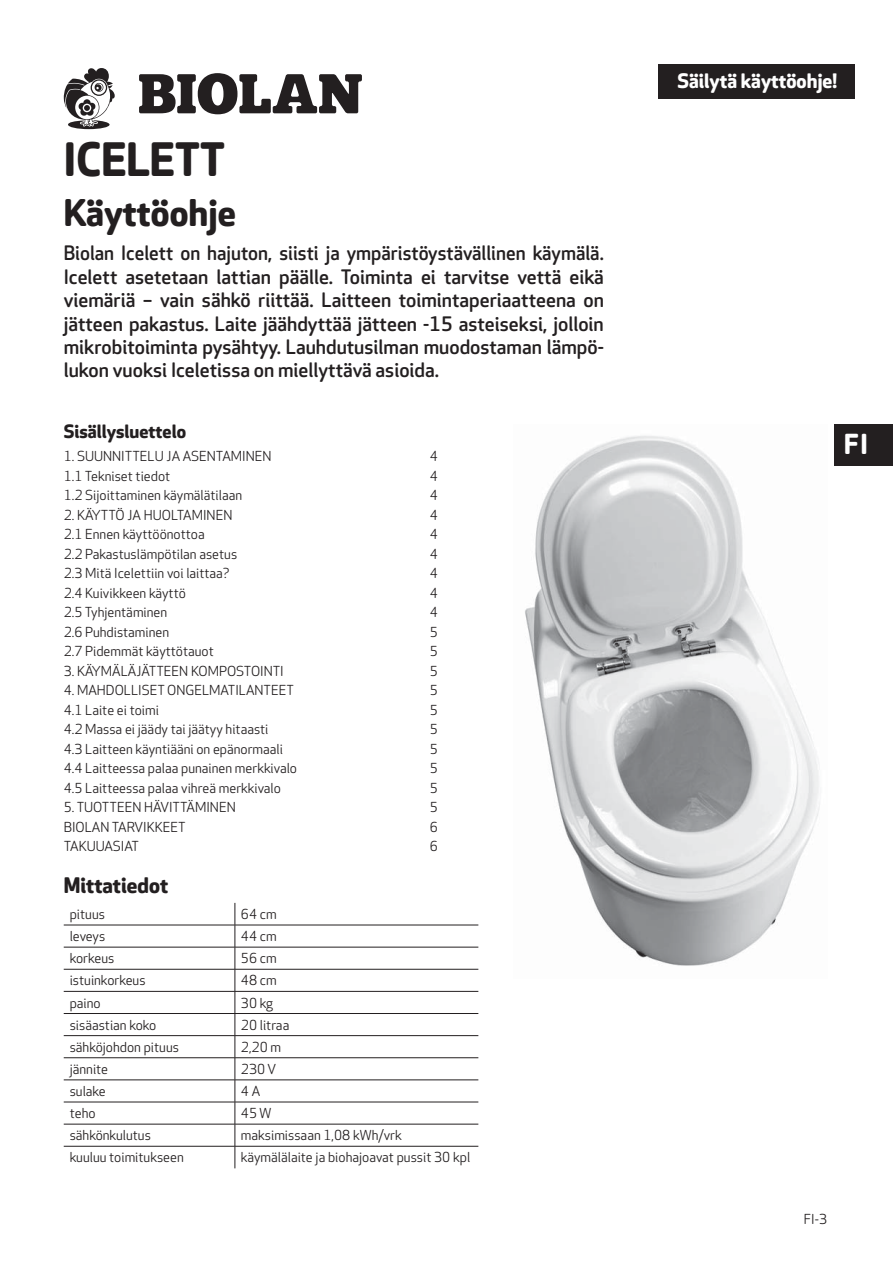
<style>
.page{position:relative;width:893px;height:1263px;background:#fff}
.page>*{position:absolute;margin:0;border:0;box-sizing:border-box;transform-origin:0 0}
.t1{font:700 45px "Apex Rounded";color:#231f20}
.t2{font:700 36px "Apex Rounded";color:#231f20}
.t3{font:700 27px "Apex Rounded";color:#fff}
.t4{font:700 21px "Apex Rounded";color:#231f20}
.t5{font:500 19.5px/23.4px "Apex Rounded";color:#231f20;text-align:justify}
.t6{font:700 19.5px "Apex Rounded";color:#fff}
.t7{font:700 18px "Apex Rounded";color:#231f20}
.t8{font:13.5px "Apex Rounded";color:#231f20}
</style>
<div class="page">
<div style="left:834px;top:424px;width:59px;height:41px;background:#231f20"></div>
<img style="left:525px;top:435px;width:295px;height:531px">
<svg style="left:139px;top:73px;width:223px;height:41px"></svg>
<svg style="left:64px;top:68px;width:51px;height:61px"></svg>
<div style="left:658px;top:64px;width:196px;height:35px;background:#231f20"></div>
<hr style="left:64px;top:925px;width:414px;height:1px;background:#231f20">
<hr style="left:64px;top:947px;width:414px;height:1px;background:#231f20">
<hr style="left:64px;top:969px;width:414px;height:1px;background:#231f20">
<hr style="left:64px;top:991px;width:414px;height:1px;background:#231f20">
<hr style="left:64px;top:1013px;width:414px;height:1px;background:#231f20">
<hr style="left:64px;top:1035px;width:414px;height:1px;background:#231f20">
<hr style="left:64px;top:1058px;width:414px;height:1px;background:#231f20">
<hr style="left:64px;top:1080px;width:414px;height:1px;background:#231f20">
<hr style="left:64px;top:1102px;width:414px;height:1px;background:#231f20">
<hr style="left:64px;top:1124px;width:414px;height:1px;background:#231f20">
<hr style="left:64px;top:1146px;width:414px;height:1px;background:#231f20">
<svg style="left:235px;top:903px;width:1px;height:265px"></svg>
<h1 class="t1" style="left:64px;top:142px;width:163px">ICELETT</h1>
<h2 class="t2" style="left:64px;top:199px;width:174px">Käyttöohje</h2>
<p class="t5" style="left:64px;top:244px;width:542px">Biolan Icelett on hajuton, siisti ja ympäristöystävällinen käymälä.<br>Icelett asetetaan lattian päälle. Toiminta ei tarvitse vettä eikä viemäriä – vain sähkö riittää. Laitteen toimintaperiaatteena on jätteen pakastus. Laite jäähdyttää jätteen -15 asteiseksi, jolloin mikrobitoiminta pysähtyy. Lauhdutusilman muodostaman lämpö&shy;lukon vuoksi Iceletissa on miellyttävä asioida.</p>
<h3 class="t7" style="left:64px;top:424px;width:124px">Sisällysluettelo</h3>
<p class="t8" style="left:64px;top:451px;width:209px">1. SUUNNITTELU JA ASENTAMINEN</p>
<p class="t8" style="left:430px;top:451px;width:10px">4</p>
<p class="t8" style="left:64px;top:471px;width:108px">1.1 Tekniset tiedot</p>
<p class="t8" style="left:430px;top:471px;width:10px">4</p>
<p class="t8" style="left:64px;top:490px;width:180px">1.2 Sijoittaminen käymälätilaan</p>
<p class="t8" style="left:430px;top:490px;width:10px">4</p>
<p class="t8" style="left:64px;top:510px;width:170px">2. KÄYTTÖ JA HUOLTAMINEN</p>
<p class="t8" style="left:430px;top:510px;width:10px">4</p>
<p class="t8" style="left:64px;top:529px;width:142px">2.1 Ennen käyttöönottoa</p>
<p class="t8" style="left:430px;top:529px;width:10px">4</p>
<p class="t8" style="left:64px;top:549px;width:175px">2.2 Pakastuslämpötilan asetus</p>
<p class="t8" style="left:430px;top:549px;width:10px">4</p>
<p class="t8" style="left:64px;top:568px;width:167px">2.3 Mitä Icelettiin voi laittaa?</p>
<p class="t8" style="left:430px;top:568px;width:10px">4</p>
<p class="t8" style="left:64px;top:588px;width:124px">2.4 Kuivikkeen käyttö</p>
<p class="t8" style="left:430px;top:588px;width:10px">4</p>
<p class="t8" style="left:64px;top:607px;width:105px">2.5 Tyhjentäminen</p>
<p class="t8" style="left:430px;top:607px;width:10px">4</p>
<p class="t8" style="left:64px;top:627px;width:107px">2.6 Puhdistaminen</p>
<p class="t8" style="left:430px;top:627px;width:10px">5</p>
<p class="t8" style="left:64px;top:646px;width:152px">2.7 Pidemmät käyttötauot</p>
<p class="t8" style="left:430px;top:646px;width:10px">5</p>
<p class="t8" style="left:64px;top:666px;width:222px">3. KÄYMÄLÄJÄTTEEN KOMPOSTOINTI</p>
<p class="t8" style="left:430px;top:666px;width:10px">5</p>
<p class="t8" style="left:64px;top:685px;width:232px">4. MAHDOLLISET ONGELMATILANTEET</p>
<p class="t8" style="left:430px;top:685px;width:10px">5</p>
<p class="t8" style="left:64px;top:705px;width:97px">4.1 Laite ei toimi</p>
<p class="t8" style="left:430px;top:705px;width:10px">5</p>
<p class="t8" style="left:64px;top:724px;width:206px">4.2 Massa ei jäädy tai jäätyy hitaasti</p>
<p class="t8" style="left:430px;top:724px;width:10px">5</p>
<p class="t8" style="left:64px;top:744px;width:221px">4.3 Laitteen käyntiääni on epänormaali</p>
<p class="t8" style="left:430px;top:744px;width:10px">5</p>
<p class="t8" style="left:64px;top:763px;width:235px">4.4 Laitteessa palaa punainen merkkivalo</p>
<p class="t8" style="left:430px;top:763px;width:10px">5</p>
<p class="t8" style="left:64px;top:783px;width:219px">4.5 Laitteessa palaa vihreä merkkivalo</p>
<p class="t8" style="left:430px;top:783px;width:10px">5</p>
<p class="t8" style="left:64px;top:802px;width:173px">5. TUOTTEEN HÄVITTÄMINEN</p>
<p class="t8" style="left:430px;top:802px;width:10px">5</p>
<p class="t8" style="left:64px;top:822px;width:123px">BIOLAN TARVIKKEET</p>
<p class="t8" style="left:430px;top:822px;width:10px">6</p>
<p class="t8" style="left:64px;top:841px;width:77px">TAKUUASIAT</p>
<p class="t8" style="left:430px;top:841px;width:10px">6</p>
<h3 class="t4" style="left:64px;top:877px;width:106px">Mittatiedot</h3>
<p class="t8" style="left:70px;top:909px;width:37px">pituus</p>
<p class="t8" style="left:241px;top:909px;width:37px">64 cm</p>
<p class="t8" style="left:70px;top:931px;width:37px">leveys</p>
<p class="t8" style="left:241px;top:931px;width:37px">44 cm</p>
<p class="t8" style="left:70px;top:953px;width:46px">korkeus</p>
<p class="t8" style="left:241px;top:953px;width:37px">56 cm</p>
<p class="t8" style="left:70px;top:975px;width:77px">istuinkorkeus</p>
<p class="t8" style="left:241px;top:975px;width:37px">48 cm</p>
<p class="t8" style="left:70px;top:997px;width:33px">paino</p>
<p class="t8" style="left:241px;top:997px;width:34px">30 kg</p>
<p class="t8" style="left:70px;top:1020px;width:88px">sisäastian koko</p>
<p class="t8" style="left:241px;top:1020px;width:50px">20 litraa</p>
<p class="t8" style="left:70px;top:1042px;width:111px">sähköjohdon pituus</p>
<p class="t8" style="left:241px;top:1042px;width:42px">2,20 m</p>
<p class="t8" style="left:70px;top:1064px;width:40px">jännite</p>
<p class="t8" style="left:241px;top:1064px;width:37px">230 V</p>
<p class="t8" style="left:70px;top:1086px;width:38px">sulake</p>
<p class="t8" style="left:241px;top:1086px;width:21px">4 A</p>
<p class="t8" style="left:70px;top:1108px;width:27px">teho</p>
<p class="t8" style="left:241px;top:1108px;width:32px">45 W</p>
<p class="t8" style="left:70px;top:1130px;width:83px">sähkönkulutus</p>
<p class="t8" style="left:241px;top:1130px;width:162px">maksimissaan 1,08 kWh/vrk</p>
<p class="t8" style="left:70px;top:1152px;width:116px">kuuluu toimitukseen</p>
<p class="t8" style="left:241px;top:1152px;width:231px">käymälälaite ja biohajoavat pussit 30 kpl</p>
<h3 class="t6" style="left:677px;top:74px;width:161px">Säilytä käyttöohje!</h3>
<h3 class="t3" style="left:844px;top:434px;width:25px">FI</h3>
<p class="t8" style="left:804px;top:1214px;width:25px">FI-3</p>
</div>
